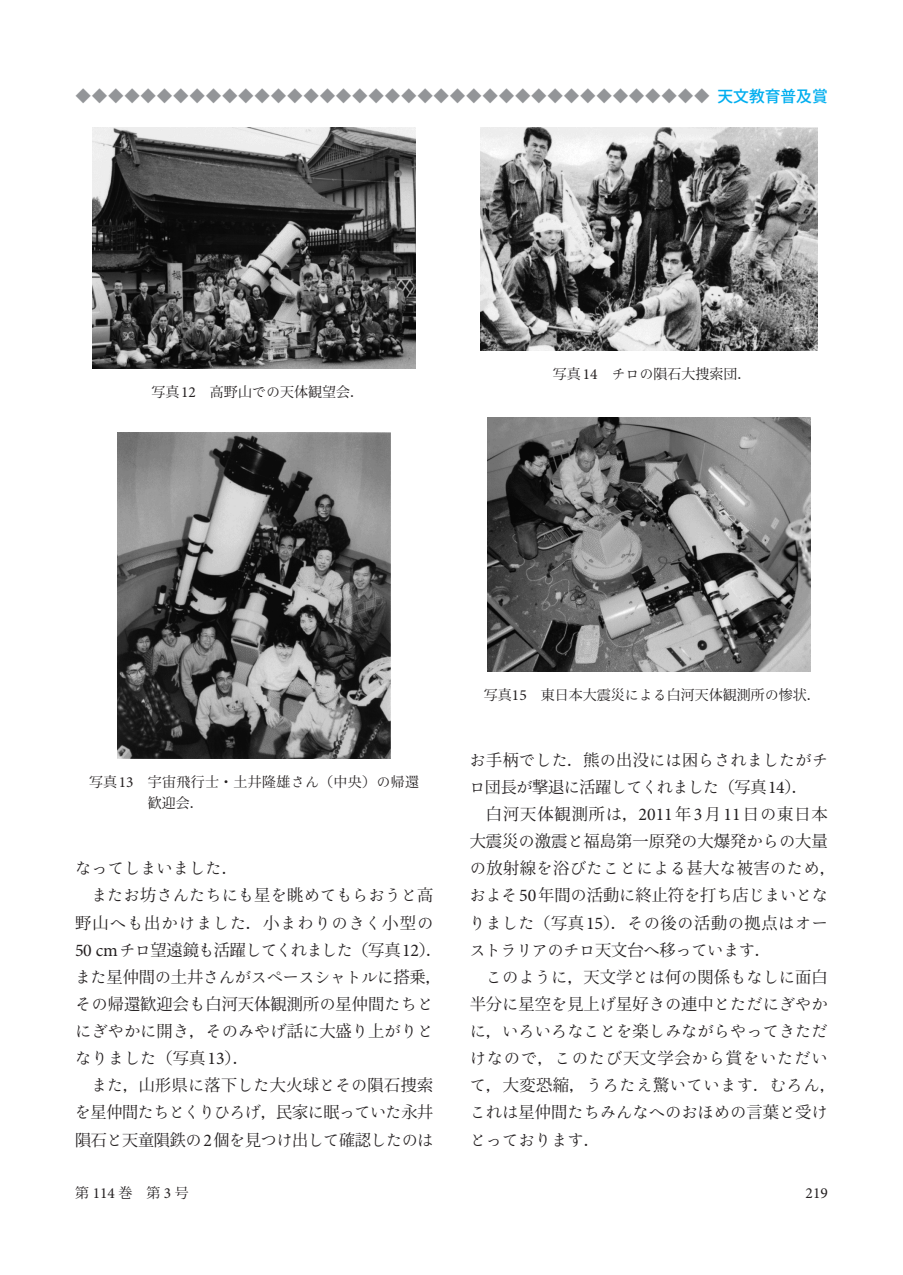
<style>
.page{position:relative;width:903px;height:1275px;background:#fff}
.page>*{position:absolute;margin:0;border:0;box-sizing:border-box;transform-origin:0 0}
.t1{font:16.28px/27.1px "Ryo Text Plus N";color:#231f20}
.t2{font:16.28px/27.1px "Ryo Text Plus N";letter-spacing:-.025em;color:#231f20}
.t3{font:16.28px "Koz Min Pro";color:#231f20}
.t4{font:16.28px "Koz Min Pro";color:#939598}
.t5{font:16.28px "Ryo Text Plus N";letter-spacing:-.05em;color:#231f20}
.t6{font:16.28px "Ryo Text Plus N";letter-spacing:-.04em;color:#231f20}
.t7{font:16.28px "Koz Min Pro";letter-spacing:.055em;color:#231f20}
.t8{font:16.28px "Ryo Text Plus N";letter-spacing:.05em;color:#231f20}
.t9{font:16.28px "Koz Min Pro";letter-spacing:.025em;color:#231f20}
.t10{font:500 15.75px "Koz Go Pro";color:#00aeef}
.t11{font:15.4px "Minion Pro";color:#231f20}
.t12{font:14px "Koz Min Pro";color:#231f20}
.t13{font:14px/21px "Koz Min Pro";letter-spacing:.025em;color:#231f20}
.s1{font-family:"Minion Pro";font-size:15.4px}
.s2{font-family:"Ryo Text Plus N"}
.s3{font-family:"Koz Min Pro"}
.s4{font-family:"Minion Pro";font-size:17.85px}
</style>
<div class="page">
<img style="left:93px;top:127px;width:322px;height:241px">
<img style="left:118px;top:433px;width:273px;height:326px">
<img style="left:480px;top:127px;width:337px;height:224px">
<img style="left:487px;top:418px;width:323px;height:253px">
<p class="t4" style="left:75px;top:85px;width:750px">◆◆◆◆◆◆◆◆◆◆◆◆◆◆◆◆◆◆◆◆◆◆◆◆◆◆◆◆◆◆◆◆◆◆◆◆◆◆◆◆◆◆◆◆◆◆</p>
<p class="t10" style="left:717px;top:87px;width:112px">天文教育普及賞</p>
<p class="t12" style="left:151px;top:382px;width:214px">写真<span class="s1">12</span>　高野山<span class="s2">での</span>天体観望会．</p>
<p class="t12" style="left:553px;top:364px;width:200px">写真<span class="s1">14</span> <span class="s2">チロの</span>隕石大捜索団．</p>
<p class="t13" style="left:148px;top:771px;width:273px;text-indent:-59px">写真<span class="s1">13</span> 宇宙飛行士・土井隆雄<span class="s2">さん</span>（中央）<span class="s2">の</span>帰還歓迎会．</p>
<p class="t1" style="left:75px;top:855px;width:164px">なってしまいました<span class="s3">．</span></p>
<p class="t1" style="left:91px;top:882px;width:344px">またお<span class="s3">坊</span>さんたちにも<span class="s3">星</span>を<span class="s3">眺</span>めてもらおうと<span class="s3">高</span></p>
<p class="t8" style="left:75px;top:912px;width:360px"><span class="s3">野山</span>へも<span class="s3">出</span>かけました<span class="s3">．小</span>まわりのきく<span class="s3">小型</span>の</p>
<p class="t5" style="left:75px;top:939px;width:369px"><span class="s4">50 cm</span>チロ<span class="s3">望遠鏡</span>も<span class="s3">活躍</span>してくれました<span class="s3">（写真</span><span class="s4">12</span><span class="s3">）．</span></p>
<p class="t2" style="left:75px;top:963px;width:369px">また<span class="s3">星仲間</span>の<span class="s3">土井</span>さんがスペースシャトルに<span class="s3">搭乗，</span></p>
<p class="t3" style="left:75px;top:992px;width:360px"><span class="s2">その</span>帰還歓迎会<span class="s2">も</span>白河天体観測所<span class="s2">の</span>星仲間<span class="s2">たちと</span></p>
<p class="t1" style="left:75px;top:1018px;width:360px">にぎやかに<span class="s3">開</span>き<span class="s3">，</span>そのみやげ<span class="s3">話</span>に<span class="s3">大盛</span>り<span class="s3">上</span>がりとなりました<span class="s3">（写真</span><span class="s4">13</span><span class="s3">）．</span></p>
<p class="t9" style="left:91px;top:1074px;width:344px"><span class="s2">また</span>，山形県<span class="s2">に</span>落下<span class="s2">した</span>大火球<span class="s2">とその</span>隕石捜索</p>
<p class="t6" style="left:75px;top:1102px;width:360px">を<span class="s3">星仲間</span>たちとくりひろげ<span class="s3">，民家</span>に<span class="s3">眠</span>っていた<span class="s3">永井</span></p>
<p class="t3" style="left:75px;top:1128px;width:360px">隕石<span class="s2">と</span>天童隕鉄<span class="s2">の</span><span class="s4">2</span>個<span class="s2">を</span>見<span class="s2">つけ</span>出<span class="s2">して</span>確認<span class="s2">したのは</span></p>
<p class="t12" style="left:484px;top:685px;width:339px">写真<span class="s1">15</span>　東日本大震災<span class="s2">による</span>白河天体観測所<span class="s2">の</span>惨状．</p>
<p class="t1" style="left:469px;top:746px;width:360px">お<span class="s3">手柄</span>でした<span class="s3">．熊</span>の<span class="s3">出没</span>には<span class="s3">困</span>らされましたがチ</p>
<p class="t3" style="left:469px;top:775px;width:340px"><span class="s2">ロ</span>団長<span class="s2">が</span>撃退<span class="s2">に</span>活躍<span class="s2">してくれました</span>（写真<span class="s4">14</span>）．</p>
<p class="t7" style="left:486px;top:802px;width:343px">白河天体観測所<span class="s2">は</span>，<span class="s4">2011</span>年<span class="s4">3</span>月<span class="s4">11</span>日<span class="s2">の</span>東日本</p>
<p class="t3" style="left:470px;top:830px;width:360px">大震災<span class="s2">の</span>激震<span class="s2">と</span>福島第一原発<span class="s2">の</span>大爆発<span class="s2">からの</span>大量</p>
<p class="t2" style="left:469px;top:855px;width:368px">の<span class="s3">放射線</span>を<span class="s3">浴</span>びたことによる<span class="s3">甚大</span>な<span class="s3">被害</span>のため<span class="s3">，</span>およそ<span class="s4">50</span><span class="s3">年間</span>の<span class="s3">活動</span>に<span class="s3">終止符</span>を<span class="s3">打</span>ち<span class="s3">店</span>じまいとなりました<span class="s3">（写真</span><span class="s4">15</span><span class="s3">）．</span>その<span class="s3">後</span>の<span class="s3">活動</span>の<span class="s3">拠点</span>はオーストラリアのチロ<span class="s3">天文台</span>へ<span class="s3">移</span>っています<span class="s3">．</span></p>
<p class="t1" style="left:470px;top:963px;width:368px;text-indent:16px">このように<span class="s3">，天文学</span>とは<span class="s3">何</span>の<span class="s3">関係</span>もなしに<span class="s3">面白半分</span>に<span class="s3">星空</span>を<span class="s3">見上</span>げ<span class="s3">星好</span>きの<span class="s3">連中</span>とただにぎやかに<span class="s3">，</span>いろいろなことを<span class="s3">楽</span>しみながらやってきただけなので<span class="s3">，</span>このたび<span class="s3">天文学会</span>から<span class="s3">賞</span>をいただいて<span class="s3">，大変恐縮，</span>うろたえ<span class="s3">驚</span>いています<span class="s3">．</span>むろん<span class="s3">，</span>これは<span class="s3">星仲間</span>たちみんなへのおほめの<span class="s3">言葉</span>と<span class="s3">受</span>けとっております<span class="s3">．</span></p>
<p class="t12" style="left:75px;top:1183px;width:115px">第 <span class="s1">114</span> 巻　第 <span class="s1">3</span> 号</p>
<p class="t11" style="left:805px;top:1182px;width:24px">219</p>
</div>
